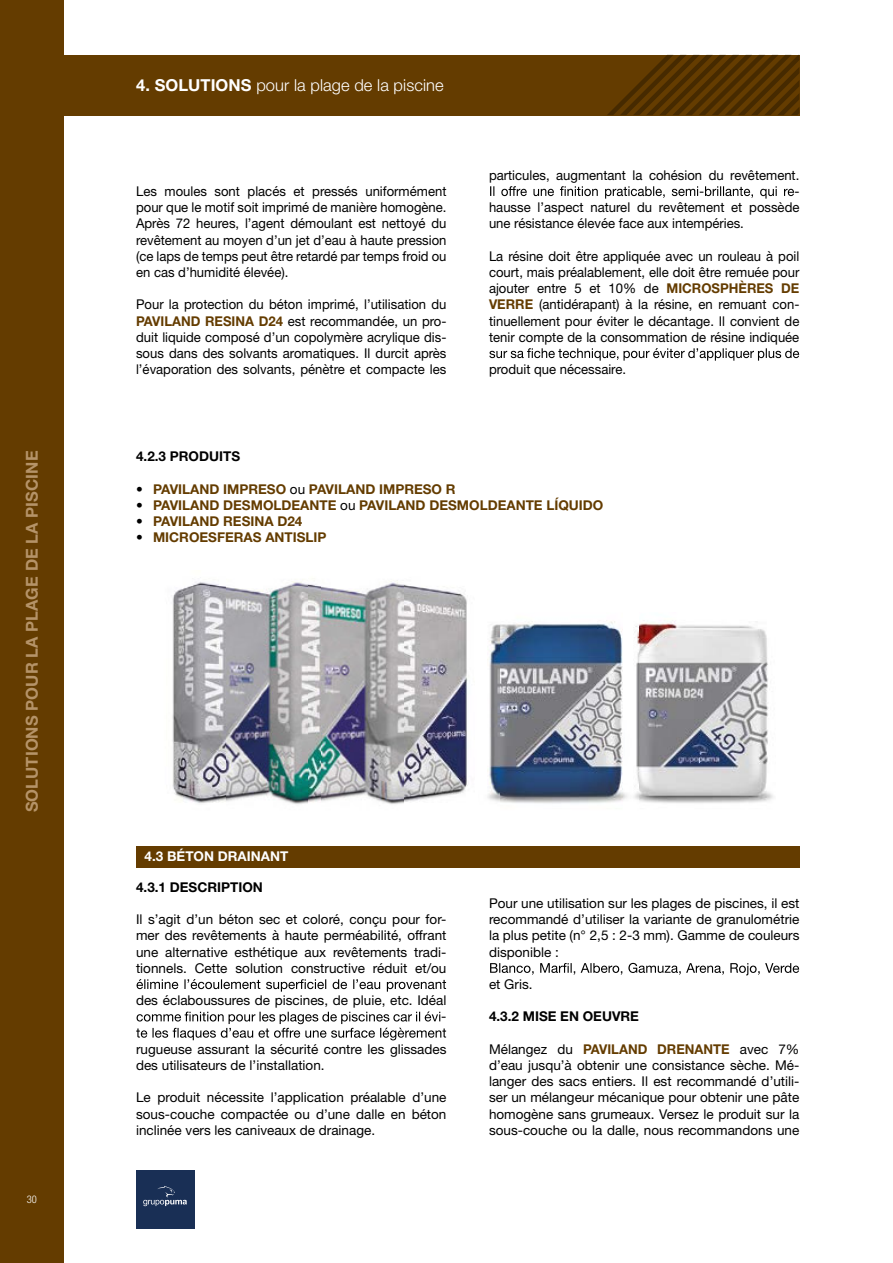
<style>
.page{position:relative;width:893px;height:1263px;background:#fff}
.page>*{position:absolute;margin:0;border:0;box-sizing:border-box;transform-origin:0 0}
.t1{font:300 16.5px "Helvetica Neue LT Std";letter-spacing:.005em;color:#fff}
.t2{font:700 16.5px "Helvetica Neue LT Std";letter-spacing:.005em;color:#b59368}
.t3{font:13.5px/16.2px "Helvetica Neue LT Std";color:#000;text-align:justify}
.t4{font:700 13.5px "Helvetica Neue LT Std";color:#643c00}
.t5{font:700 13.5px "Helvetica Neue LT Std";color:#000}
.t6{font:700 13.5px "Helvetica Neue LT Std";color:#fff}
.t7{font:300 condensed 10.5px "Helvetica Neue LT Std";color:#fff}
.s1{font-weight:700}
.s2{font-weight:700;color:#643c00}
.s3{font-weight:400;color:#000}
</style>
<div class="page">
<div style="left:0;top:55px;width:799px;height:60px;background:#643c00"></div>
<svg style="left:607px;top:55px;width:192px;height:60px"></svg>
<div style="left:136px;top:846px;width:663px;height:21px;background:#643c00"></div>
<svg style="left:137px;top:979px;width:309px;height:13px"></svg>
<svg style="left:136px;top:1011px;width:310px;height:29px"></svg>
<img style="left:499px;top:621px;width:274px;height:183px">
<img style="left:624px;top:621px;width:15px;height:183px">
<img style="left:172px;top:582px;width:54px;height:222px">
<img style="left:307px;top:584px;width:192px;height:220px">
<img style="left:226px;top:579px;width:81px;height:225px">
<img style="left:322px;top:580px;width:81px;height:224px">
<svg style="left:490px;top:963px;width:309px;height:12px"></svg>
<svg style="left:490px;top:186px;width:304px;height:13px"></svg>
<svg style="left:489px;top:348px;width:310px;height:13px"></svg>
<div style="left:0;top:0;width:64px;height:1263px;background:#643c00"></div>
<div style="left:136px;top:1170px;width:58px;height:58px;background:#192f55"></div>
<svg style="left:143px;top:1186px;width:44px;height:20px"></svg>
<p class="t2" style="left:22px;top:812px;width:363px;rotate:-90deg">SOLUTIONS POUR LA PLAGE DE LA PISCINE</p>
<p class="t7" style="left:27px;top:1193px;width:12px">30</p>
<p class="t1" style="left:136px;top:75px;width:309px"><span class="s1">4. SOLUTIONS</span> pour la plage de la piscine</p>
<p class="t3" style="left:136px;top:183px;width:312px">Les moules sont placés et pressés uniformément pour que le motif soit imprimé de manière homogène.<br>Après 72 heures, l’agent démoulant est nettoyé du revêtement au moyen d’un jet d’eau à haute pression (ce laps de temps peut être retardé par temps froid ou en cas d’humidité élevée).</p>
<p class="t3" style="left:136px;top:296px;width:312px">Pour la protection du béton imprimé, l’utilisation du <span class="s2">PAVILAND RESINA D24</span> est recommandée, un pro&shy;duit liquide composé d’un copolymère acrylique dis&shy;sous dans des solvants aromatiques. Il durcit après l’évaporation des solvants, pénètre et compacte les</p>
<p class="t3" style="left:489px;top:167px;width:312px">particules, augmentant la cohésion du revêtement.</p>
<p class="t3" style="left:794px;top:183px;width:7px">-</p>
<p class="t3" style="left:489px;top:199px;width:312px">hausse l’aspect naturel du revêtement et possède</p>
<p class="t3" style="left:489px;top:215px;width:256px">une résistance élevée face aux intempéries.</p>
<p class="t3" style="left:489px;top:248px;width:312px">La résine doit être appliquée avec un rouleau à poil court, mais préalablement, elle doit être remuée pour ajouter entre 5 et 10% de</p>
<p class="t3" style="left:489px;top:280px;width:312px;text-align:left;text-indent:177px"><span class="s2">M CI ROSPHÈRES VERRE</span> (antidérapant) à la résine, en remuant con&shy;tinuellement pour éviter le décantage. Il convient de tenir compte de la consommation de résine indiquée</p>
<p class="t3" style="left:489px;top:361px;width:139px">produit que nécessaire.</p>
<p class="t4" style="left:781px;top:280px;width:20px">DE</p>
<p class="t5" style="left:136px;top:448px;width:106px">4.2.3 PRODUITS</p>
<p class="t4" style="left:136px;top:481px;width:321px"><span class="s3">•</span> PAVILAND IMPRESO <span class="s3">ou</span> PAVILAND IMPRESO R</p>
<p class="t4" style="left:136px;top:497px;width:469px"><span class="s3">•</span> PAVILAND DESMOLDEANTE <span class="s3">ou</span> PAVILAND DESMOLDEANTE LÍQUIDO</p>
<p class="t4" style="left:136px;top:513px;width:168px"><span class="s3">•</span> PAVILAND RESINA D24</p>
<p class="t4" style="left:136px;top:529px;width:192px"><span class="s3">•</span> MICROESFERAS ANTISLIP</p>
<p class="t6" style="left:145px;top:848px;width:145px">4.3 BÉTON DRAINANT</p>
<p class="t5" style="left:136px;top:878px;width:128px">4.3.1 DESCRIPTION</p>
<p class="t3" style="left:136px;top:911px;width:312px">Il s’agit d’un béton sec et coloré, conçu pour for&shy;mer des revêtements à haute perméabilité, offrant une alternative esthétique aux revêtements tradi&shy;tionnels. Cette solution constructive réduit et/ou</p>
<p class="t3" style="left:136px;top:992px;width:312px;text-align:right">des éclaboussures de piscines, de pluie, etc. Idéal -</p>
<p class="t3" style="left:136px;top:1041px;width:312px">rugueuse assurant la sécurité contre les glissades des utilisateurs de l’installation.</p>
<p class="t3" style="left:136px;top:1089px;width:312px">Le produit nécessite l’application préalable d’une sous-couche compactée ou d’une dalle en béton inclinée vers les caniveaux de drainage.</p>
<p class="t3" style="left:489px;top:895px;width:312px">Pour une utilisation sur les plages de piscines, il est recommandé d’utiliser la variante de granulométrie la plus petite (n° 2,5 : 2-3 mm). Gamme de couleurs disponible :</p>
<p class="t3" style="left:489px;top:976px;width:45px">et Gris.</p>
<p class="t5" style="left:489px;top:1008px;width:152px">4.3.2 MISE EN OEUVRE</p>
<p class="t3" style="left:489px;top:1041px;width:312px">Mélangez du <span class="s2">PAVILAND DRENANTE</span> avec 7% d’eau jusqu’à obtenir une consistance sèche. Mé&shy;langer des sacs entiers. Il est recommandé d’utili&shy;ser un mélangeur mécanique pour obtenir une pâte homogène sans grumeaux. Versez le produit sur la sous-couche ou la dalle, nous recommandons une</p>
</div>
